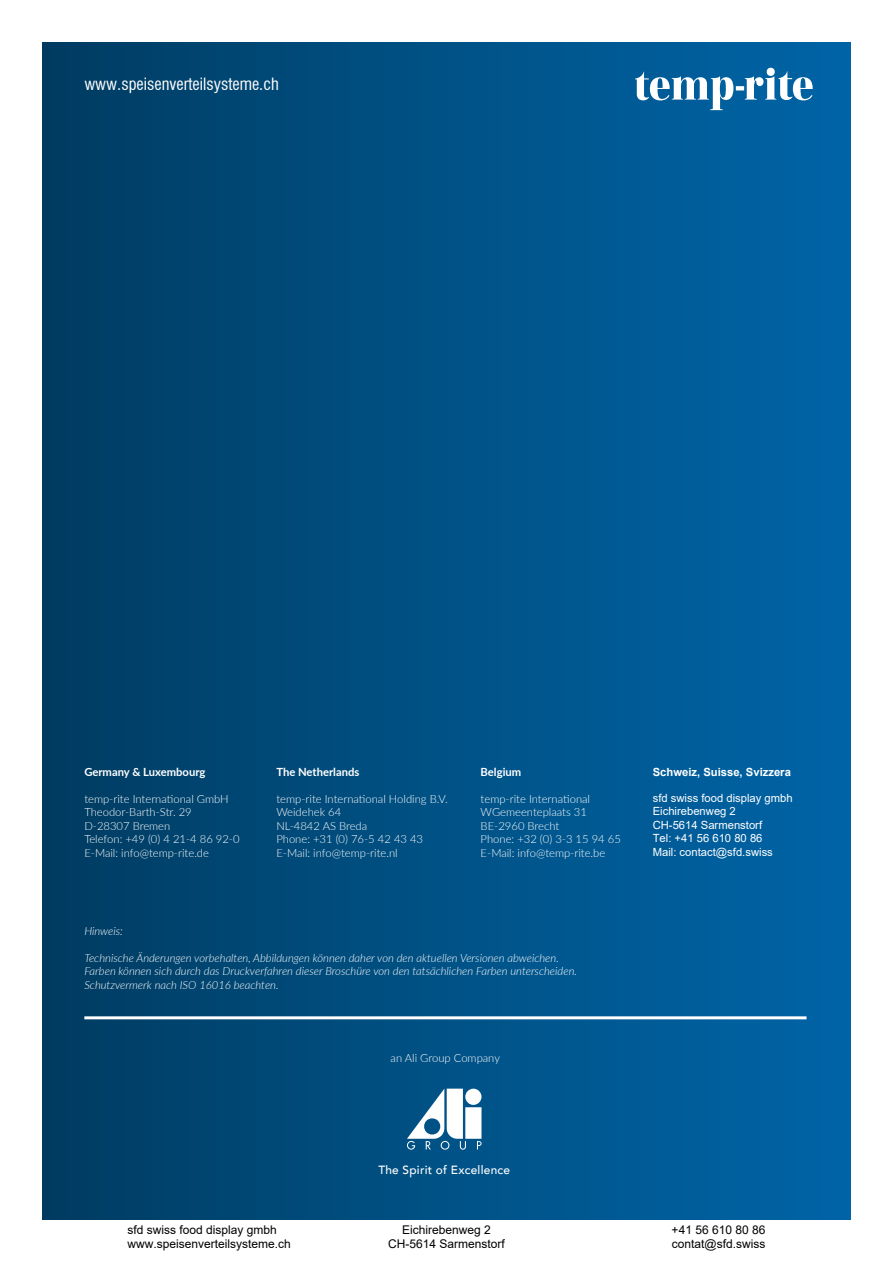
<style>
.page{position:relative;width:893px;height:1263px;background:#fff}
.page>*{position:absolute;margin:0;border:0;box-sizing:border-box;transform-origin:0 0}
.t1{font:16.5px "Swis 721 Cn BT";color:#fff}
.t2{font:12px/14.4px "Arial";color:#000}
.t3{font:500 11.85px "Avenir";letter-spacing:.02em;color:#fff}
.t4{font:300 11.25px/13.5px "Lato";color:#fff}
.t5{font:italic 300 11.25px/13.5px "Lato";color:#fff}
.t6{font:11.25px/13.5px "Arial";color:#fff}
.t7{font:700 11.25px "Lato";color:#fff}
.t8{font:700 11.25px "Arial";color:#fff}
</style>
<div class="page">
<div style="left:43px;top:43px;width:807px;height:1177px;background:linear-gradient(to right,#003d62,#0065a8)"></div>
<div style="left:465px;top:1089px;width:16px;height:16px;background:#fff;border-radius:50%"></div>
<div style="left:465px;top:1107px;width:16px;height:32px;background:#fff"></div>
<svg style="left:407px;top:1089px;width:59px;height:60px"></svg>
<svg style="left:477px;top:1141px;width:4px;height:8px"></svg>
<hr style="left:84px;top:1016px;width:722px;height:3px;background:#fff">
<div style="left:767px;top:68px;width:8px;height:8px;background:#fff;border-radius:50%"></div>
<svg style="left:635px;top:71px;width:178px;height:39px"></svg>
<h1 class="t1" style="left:84px;top:74px;width:196px">www.speisenverteilsysteme.ch</h1>
<p class="t7" style="left:84px;top:764px;width:123px">Germany &amp; Luxembourg</p>
<p class="t4" style="left:84px;top:791px;width:157px">temp-rite International GmbH<br>Theodor-Barth-Str. 29<br>D-28307 Bremen<br>Telefon: +49 (0) 4 21-4 86 92-0<br>E-Mail: info@temp-rite.de</p>
<p class="t7" style="left:276px;top:764px;width:85px">The Netherlands</p>
<p class="t4" style="left:276px;top:791px;width:173px">temp-rite International Holding B.V.<br>Weidehek 64<br>NL-4842 AS Breda<br>Phone: +31 (0) 76-5 42 43 43<br>E-Mail: info@temp-rite.nl</p>
<p class="t7" style="left:481px;top:764px;width:42px">Belgium</p>
<p class="t4" style="left:481px;top:791px;width:142px">temp-rite International<br>WGemeenteplaats 31<br>BE-2960 Brecht<br>Phone: +32 (0) 3-3 15 94 65<br>E-Mail: info@temp-rite.be</p>
<p class="t5" style="left:84px;top:924px;width:40px">Hinweis:</p>
<p class="t5" style="left:84px;top:950px;width:494px">Technische Änderungen vorbehalten, Abbildungen können daher von den aktuellen Versionen abweichen.<br>Farben können sich durch das Druckverfahren dieser Broschüre von den tatsächlichen Farben unterscheiden.<br>Schutzvermerk nach ISO 16016 beachten.</p>
<p class="t4" style="left:391px;top:1051px;width:111px">an Ali Group Company</p>
<p class="t8" style="left:653px;top:764px;width:140px">Schweiz, Suisse, Svizzera</p>
<p class="t6" style="left:653px;top:791px;width:142px">sfd swiss food display gmbh<br>Eichirebenweg 2<br>CH-5614 Sarmenstorf<br>Tel: +41 56 610 80 86<br>Mail: contact@sfd.swiss</p>
<p class="t3" style="left:378px;top:1160px;width:133px">The Spirit of Excellence</p>
<p class="t2" style="left:128px;top:1222px;width:165px">sfd swiss food display gmbh www.speisenverteilsysteme.ch</p>
<p class="t2" style="left:388px;top:1222px;width:118px;text-align:center">Eichirebenweg 2<br>CH-5614 Sarmenstorf</p>
<p class="t2" style="left:672px;top:1222px;width:95px">+41 56 610 80 86 contat@sfd.swiss</p>
</div>
